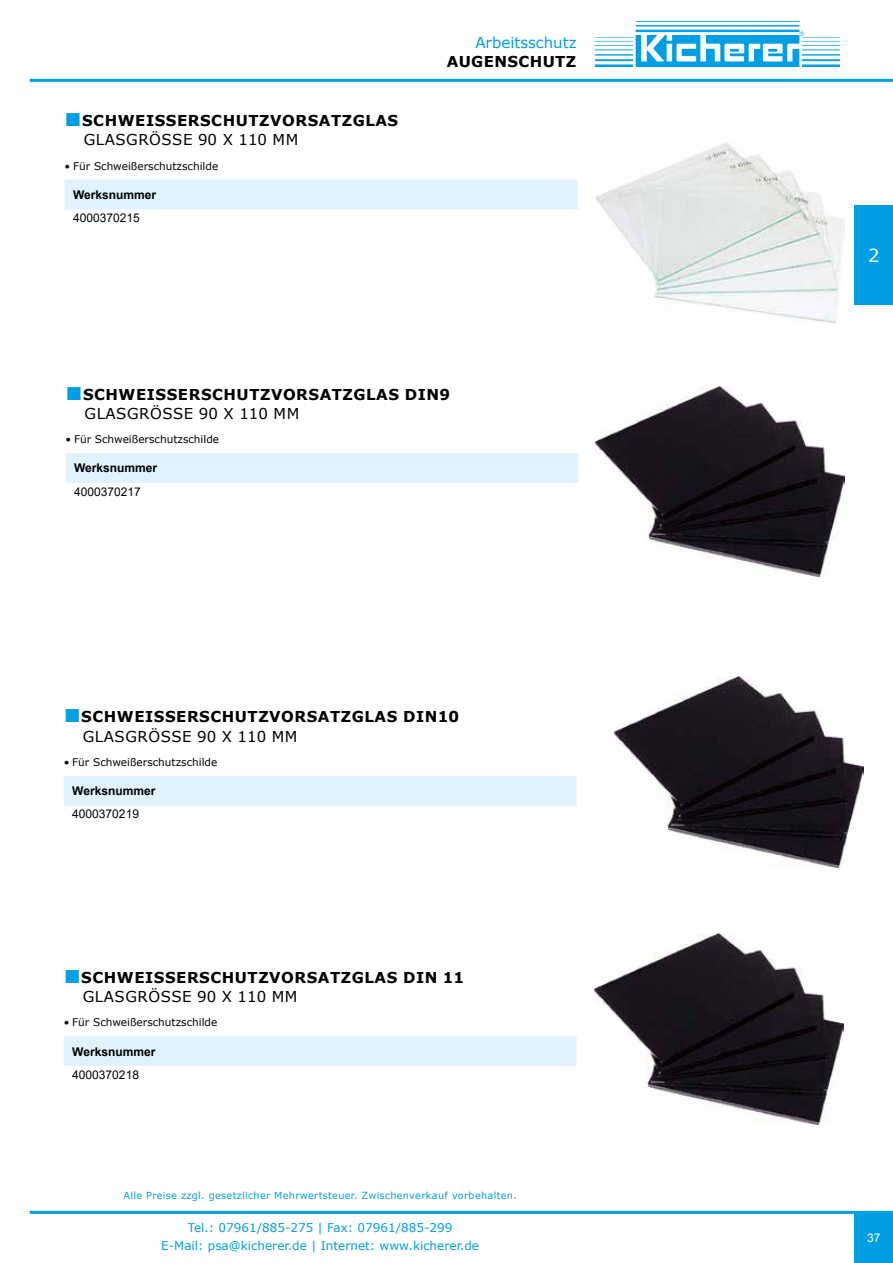
<style>
.page{position:relative;width:893px;height:1263px;background:#fff}
.page>*{position:absolute;margin:0;border:0;box-sizing:border-box;transform-origin:0 0}
.t1{font:18px "Verdana";color:#fff}
.t2{font:700 15px/19.4px "Verdana";letter-spacing:.035em;color:#000}
.t3{font:15px "Verdana";color:#009ee3}
.t4{font:12px/18px "Verdana";color:#009ee3;text-align:center}
.t5{font:700 12px "Arial";color:#000}
.t6{font:12px "Arial";color:#000}
.t7{font:12px "Arial";color:#fff}
.t8{font:10.5px "Verdana";color:#000}
.t9{font:9.75px "Verdana";letter-spacing:.03em;color:#009ee3}
.s1{font-family:"Times New Roman";font-weight:400;font-size:28.5px;color:#009ee3}
.s2{font-weight:400}
</style>
<div class="page">
<hr style="left:30px;top:79px;width:863px;height:3px;background:#009ee3">
<div style="left:854px;top:1211px;width:39px;height:52px;background:#009ee3"></div>
<svg style="left:595px;top:21px;width:245px;height:46px"></svg>
<div style="left:855px;top:205px;width:38px;height:99px;background:#009ee3"></div>
<hr style="left:30px;top:1211px;width:863px;height:3px;background:#009ee3">
<div style="left:65px;top:180px;width:512px;height:29px;background:#dff2fd"></div>
<img style="left:596px;top:142px;width:249px;height:180px">
<div style="left:66px;top:453px;width:512px;height:30px;background:#dff2fd"></div>
<img style="left:595px;top:386px;width:249px;height:190px">
<div style="left:64px;top:776px;width:513px;height:30px;background:#dff2fd"></div>
<img style="left:614px;top:677px;width:249px;height:190px">
<div style="left:64px;top:1036px;width:513px;height:30px;background:#dff2fd"></div>
<img style="left:595px;top:934px;width:249px;height:190px">
<p class="t3" style="left:475px;top:32px;width:103px">Arbeitsschutz</p>
<p class="t2" style="left:84px;top:111px;width:316px;text-indent:-19px"><span class="s1">■</span>SCHWEISSERSCHUTZVORSATZGLAS<br><span class="s2">GLASGRÖSSE 90 X 110 MM</span></p>
<p class="t8" style="left:65px;top:159px;width:155px">• Für Schweißerschutzschilde</p>
<p class="t5" style="left:73px;top:186px;width:85px">Werksnummer</p>
<p class="t6" style="left:73px;top:210px;width:68px">4000370215</p>
<p class="t2" style="left:447px;top:52px;width:131px">AUGENSCHUTZ</p>
<p class="t2" style="left:85px;top:384px;width:367px;text-indent:-19px"><span class="s1">■</span>SCHWEISSERSCHUTZVORSATZGLAS DIN9<br><span class="s2">GLASGRÖSSE 90 X 110 MM</span></p>
<p class="t8" style="left:66px;top:432px;width:155px">• Für Schweißerschutzschilde</p>
<p class="t5" style="left:74px;top:460px;width:85px">Werksnummer</p>
<p class="t6" style="left:74px;top:483px;width:68px">4000370217</p>
<p class="t2" style="left:83px;top:707px;width:378px;text-indent:-19px"><span class="s1">■</span>SCHWEISSERSCHUTZVORSATZGLAS DIN10<br><span class="s2">GLASGRÖSSE 90 X 110 MM</span></p>
<p class="t8" style="left:64px;top:755px;width:155px">• Für Schweißerschutzschilde</p>
<p class="t5" style="left:72px;top:782px;width:85px">Werksnummer</p>
<p class="t6" style="left:72px;top:806px;width:68px">4000370219</p>
<p class="t2" style="left:83px;top:967px;width:383px;text-indent:-19px"><span class="s1">■</span>SCHWEISSERSCHUTZVORSATZGLAS DIN 11<br><span class="s2">GLASGRÖSSE 90 X 110 MM</span></p>
<p class="t8" style="left:64px;top:1015px;width:155px">• Für Schweißerschutzschilde</p>
<p class="t5" style="left:72px;top:1043px;width:85px">Werksnummer</p>
<p class="t6" style="left:72px;top:1066px;width:68px">4000370218</p>
<p class="t9" style="left:123px;top:1189px;width:395px">Alle Preise zzgl. gesetzlicher Mehrwertsteuer. Zwischenverkauf vorbehalten.</p>
<p class="t4" style="left:161px;top:1219px;width:319px">Tel.: 07961/885-275 | Fax: 07961/885-299<br>E-Mail: psa@kicherer.de | Internet: www.kicherer.de</p>
<p class="t1" style="left:868px;top:243px;width:13px">2</p>
<p class="t7" style="left:867px;top:1230px;width:15px">37</p>
</div>
